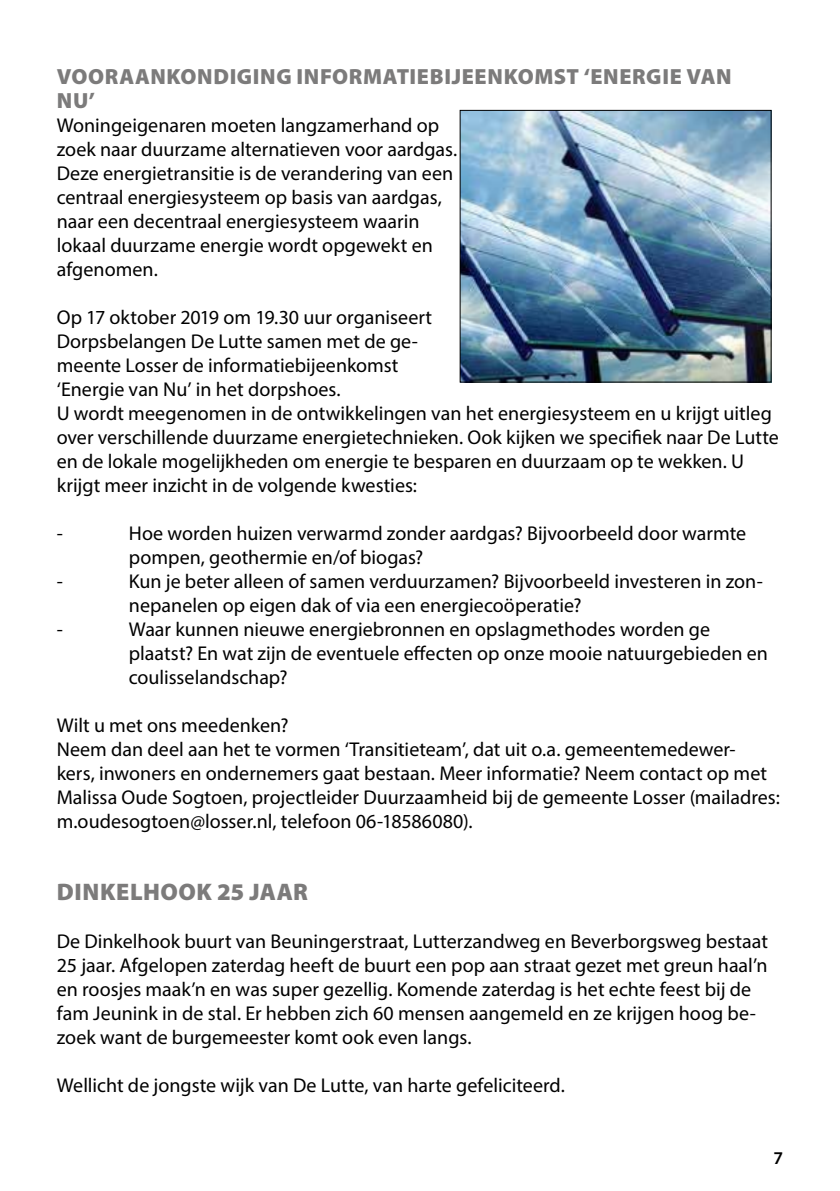
<style>
.page{position:relative;width:840px;height:1191px;background:#fff}
.page>*{position:absolute;margin:0;border:0;box-sizing:border-box;transform-origin:0 0}
.t1{font:900 24px "Myriad Pro";letter-spacing:.025em;color:#7c7b7b}
.t2{font:900 22px/24px "Myriad Pro";letter-spacing:.025em;color:#7c7b7b}
.t3{font:20px/24px "Myriad Pro";color:#000}
.t4{font:600 18px "Myriad Pro";color:#000}
</style>
<div class="page">
<img style="left:461px;top:112px;width:308px;height:268px">
<div style="left:459px;top:110px;width:312px;height:272px;border:1px solid #000"></div>
<p class="t2" style="left:57px;top:63px;width:675px">VOORAANKONDIGING INFORMATIEBIJEENKOMST ‘ENERGIE VAN<br>NU’</p>
<p class="t3" style="left:57px;top:113px;width:402px">Woningeigenaren moeten langzamerhand op zoek naar duurzame alternatieven voor aardgas.<br>Deze energietransitie is de verandering van een centraal energiesysteem op basis van aardgas, naar een decentraal energiesysteem waarin lokaal duurzame energie wordt opgewekt en afgenomen.</p>
<p class="t3" style="left:57px;top:305px;width:723px">Op 17 oktober 2019 om 19.30 uur organiseert<br>Dorpsbelangen De Lutte samen met de ge-<br>meente Losser de informatiebijeenkomst<br>‘Energie van Nu’ in het dorpshoes.<br>U wordt meegenomen in de ontwikkelingen van het energiesysteem en u krijgt uitleg over verschillende duurzame energietechnieken. Ook kijken we specifiek naar De Lutte en de lokale mogelijkheden om energie te besparen en duurzaam op te wekken. U krijgt meer inzicht in de volgende kwesties:</p>
<p class="t3" style="left:57px;top:521px;width:8px">-</p>
<p class="t3" style="left:129px;top:521px;width:618px">Hoe worden huizen verwarmd zonder aardgas? Bijvoorbeeld door warmte pompen, geothermie en/of biogas?</p>
<p class="t3" style="left:57px;top:569px;width:8px">-</p>
<p class="t3" style="left:129px;top:569px;width:635px">Kun je beter alleen of samen verduurzamen? Bijvoorbeeld investeren in zon&shy;nepanelen op eigen dak of via een energiecoöperatie?</p>
<p class="t3" style="left:57px;top:617px;width:8px">-</p>
<p class="t3" style="left:129px;top:617px;width:640px">Waar kunnen nieuwe energiebronnen en opslagmethodes worden ge plaatst? En wat zijn de eventuele effecten op onze mooie natuurgebieden en coulisselandschap?</p>
<p class="t3" style="left:57px;top:713px;width:724px">Wilt u met ons meedenken?<br>Neem dan deel aan het te vormen ‘Transitieteam’, dat uit o.a. gemeentemedewer-<br>kers, inwoners en ondernemers gaat bestaan. Meer informatie? Neem contact op met Malissa Oude Sogtoen, projectleider Duurzaamheid bij de gemeente Losser (mailadres: m.oudesogtoen@losser.nl, telefoon 06-18586080).</p>
<p class="t1" style="left:57px;top:875px;width:252px">DINKELHOOK 25 JAAR</p>
<p class="t3" style="left:57px;top:929px;width:712px">De Dinkelhook buurt van Beuningerstraat, Lutterzandweg en Beverborgsweg bestaat 25 jaar. Afgelopen zaterdag heeft de buurt een pop aan straat gezet met greun haal’n en roosjes maak’n en was super gezellig. Komende zaterdag is het echte feest bij de fam Jeunink in de stal. Er hebben zich 60 mensen aangemeld en ze krijgen hoog be&shy;zoek want de burgemeester komt ook even langs.</p>
<p class="t3" style="left:57px;top:1073px;width:509px">Wellicht de jongste wijk van De Lutte, van harte gefeliciteerd.</p>
<p class="t4" style="left:773px;top:1146px;width:11px">7</p>
</div>
